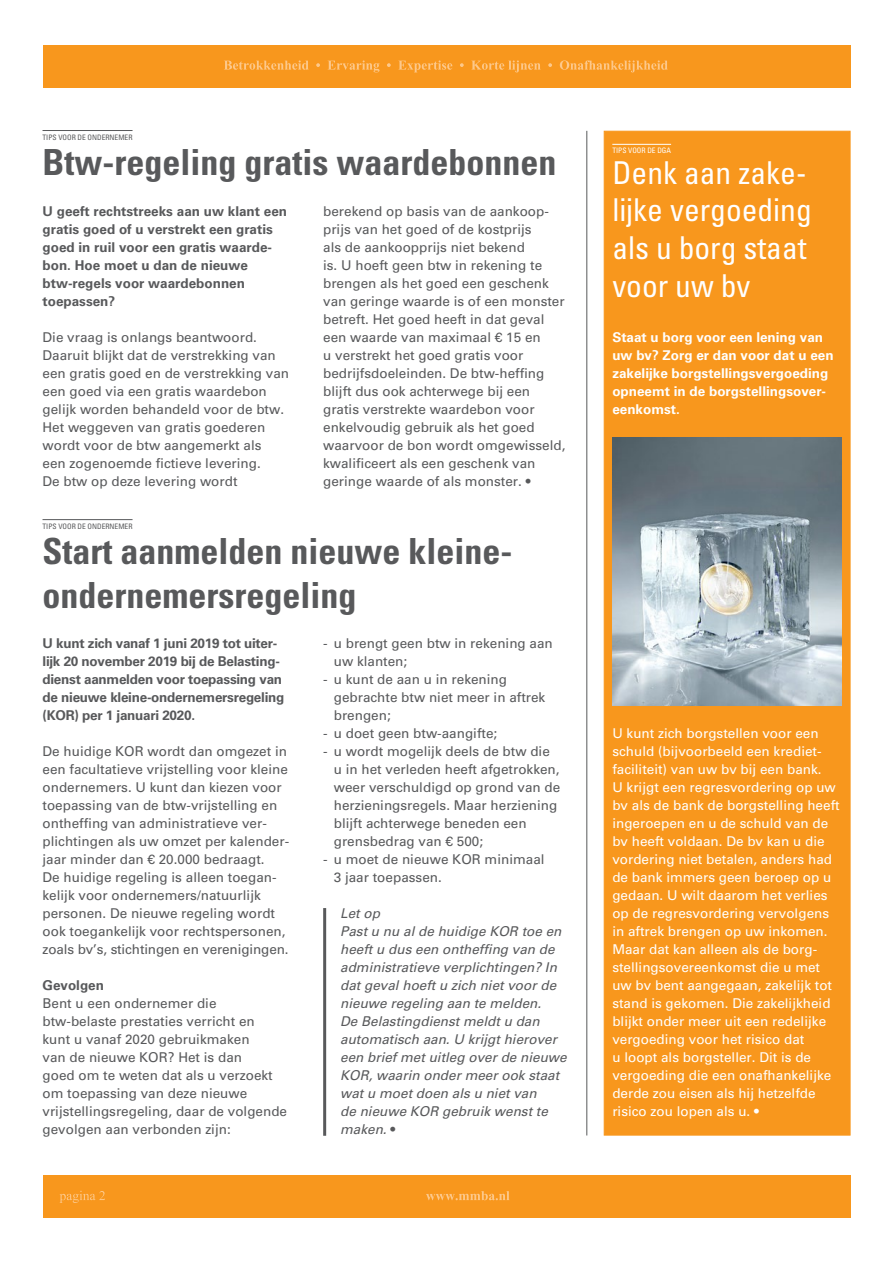
<style>
.page{position:relative;width:893px;height:1263px;background:#fff}
.page>*{position:absolute;margin:0;border:0;box-sizing:border-box;transform-origin:0 0}
.t1{font:700 condensed 36px/43.2px "Univers LT Std";color:#58595b}
.t2{font:condensed 31.5px/37.8px "Univers LT Std";color:#fff}
.t3{font:13.5px/18px "Univers LT Std";color:#58595b}
.t4{font:13.5px/18px "Univers LT Std";color:#fff}
.t5{font:italic 13.5px/18px "Univers LT Std";color:#58595b}
.t6{font:700 13.5px/18px "Univers LT Std";color:#58595b}
.t7{font:700 13.5px/18px "Univers LT Std";letter-spacing:-.02em;color:#58595b}
.t8{font:700 13.5px/18px "Univers LT Std";color:#fff}
.t9{font:condensed 7.5px "Univers LT Std";color:#58595b}
.t10{font:condensed 7.5px "Univers LT Std";color:#fff}
.s1{font-style:normal}
</style>
<div class="page">
<div style="left:43px;top:45px;width:807px;height:43px;background:#f8971d"></div>
<div style="left:43px;top:1175px;width:807px;height:43px;background:#f8971d"></div>
<svg style="left:224px;top:60px;width:444px;height:12px"></svg>
<svg style="left:426px;top:1191px;width:84px;height:9px"></svg>
<svg style="left:59px;top:1191px;width:46px;height:12px"></svg>
<div style="left:604px;top:131px;width:246px;height:1004px;background:#f8971d;border:1px solid #f8971d"></div>
<hr style="left:43px;top:130px;width:90px;height:1px;background:#58595b">
<hr style="left:43px;top:519px;width:90px;height:1px;background:#58595b">
<hr style="left:586px;top:131px;width:1px;height:1004px;background:#58595b">
<hr style="left:612px;top:144px;width:59px;height:1px;background:#fff">
<img style="left:612px;top:438px;width:230px;height:268px">
<hr style="left:323px;top:908px;width:3px;height:228px;background:#58595b">
<p class="t9" style="left:43px;top:132px;width:92px">TIPS VOOR DE ONDERNEMER</p>
<h1 class="t1" style="left:43px;top:141px;width:515px">Btw-regeling gratis waardebonnen</h1>
<p class="t6" style="left:43px;top:202px;width:246px">U geeft rechtstreeks aan uw klant een gratis goed of u verstrekt een gratis goed in ruil voor een gratis waarde&shy;bon. Hoe moet u dan de nieuwe btw-regels voor waardebonnen toepassen?</p>
<p class="t3" style="left:43px;top:328px;width:248px">Die vraag is onlangs beantwoord.<br>Daaruit blijkt dat de verstrekking van een gratis goed en de verstrekking van een goed via een gratis waardebon gelijk worden behandeld voor de btw.<br>Het weggeven van gratis goederen wordt voor de btw aangemerkt als<br>een zogenoemde fictieve levering.<br>De btw op deze levering wordt</p>
<p class="t3" style="left:323px;top:202px;width:244px">berekend op basis van de aankoop&shy;prijs van het goed of de kostprijs<br>als de aankoopprijs niet bekend<br>is. U hoeft geen btw in rekening te brengen als het goed een geschenk van geringe waarde is of een monster betreft. Het goed heeft in dat geval een waarde van maximaal € 15 en<br>u verstrekt het goed gratis voor bedrijfsdoeleinden. De btw-heffing blijft dus ook achterwege bij een gratis verstrekte waardebon voor enkelvoudig gebruik als het goed waarvoor de bon wordt omgewisseld, kwalificeert als een geschenk van geringe waarde of als monster. •</p>
<p class="t9" style="left:43px;top:521px;width:92px">TIPS VOOR DE ONDERNEMER</p>
<h1 class="t1" style="left:43px;top:530px;width:472px">Start aanmelden nieuwe kleine&shy;ondernemersregeling</h1>
<p class="t7" style="left:43px;top:634px;width:243px">U kunt zich vanaf 1 juni 2019 tot uiter&shy;lijk 20 november 2019 bij de Belasting&shy;dienst aanmelden voor toepassing van de nieuwe kleine-ondernemersregeling (KOR) per 1 januari 2020.</p>
<p class="t3" style="left:43px;top:742px;width:248px">De huidige KOR wordt dan omgezet in een facultatieve vrijstelling voor kleine ondernemers. U kunt dan kiezen voor toepassing van de btw-vrijstelling en ontheffing van administratieve ver&shy;plichtingen als uw omzet per kalender&shy;jaar minder dan € 20.000 bedraagt.<br>De huidige regeling is alleen toegan&shy;kelijk voor ondernemers/natuurlijk personen. De nieuwe regeling wordt ook toegankelijk voor rechtspersonen, zoals bv’s, stichtingen en verenigingen.</p>
<p class="t6" style="left:43px;top:976px;width:63px">Gevolgen</p>
<p class="t3" style="left:43px;top:994px;width:246px">Bent u een ondernemer die btw-belaste prestaties verricht en<br>kunt u vanaf 2020 gebruikmaken<br>van de nieuwe KOR? Het is dan<br>goed om te weten dat als u verzoekt om toepassing van deze nieuwe vrijstellingsregeling, daar de volgende gevolgen aan verbonden zijn:</p>
<p class="t3" style="left:334px;top:634px;width:221px;text-indent:-11px">- u brengt geen btw in rekening aan uw klanten;</p>
<p class="t3" style="left:334px;top:670px;width:213px;text-indent:-11px">- u kunt de aan u in rekening gebrachte btw niet meer in aftrek brengen;</p>
<p class="t3" style="left:323px;top:724px;width:176px">- u doet geen btw-aangifte;</p>
<p class="t3" style="left:334px;top:742px;width:228px;text-indent:-11px">- u wordt mogelijk deels de btw die u in het verleden heeft afgetrokken, weer verschuldigd op grond van de herzieningsregels. Maar herziening blijft achterwege beneden een grensbedrag van € 500;</p>
<p class="t3" style="left:334px;top:850px;width:212px;text-indent:-11px">- u moet de nieuwe KOR minimaal<br>3 jaar toepassen.</p>
<p class="t5" style="left:340px;top:904px;width:228px">Let op<br>Past u nu al de huidige KOR toe en heeft u dus een ontheffing van de administratieve verplichtingen? In dat geval hoeft u zich niet voor de nieuwe regeling aan te melden.<br>De Belastingdienst meldt u dan automatisch aan. U krijgt hierover een brief met uitleg over de nieuwe<br>KOR, waarin onder meer ook staat wat u moet doen als u niet van<br>de nieuwe KOR gebruik wenst te maken. <span class="s1">•</span></p>
<p class="t10" style="left:612px;top:146px;width:60px">TIPS VOOR DE DGA</p>
<h2 class="t2" style="left:612px;top:153px;width:201px">Denk aan zake&shy;lijke vergoeding als u borg staat voor uw bv</h2>
<p class="t8" style="left:612px;top:328px;width:223px">Staat u borg voor een lening van uw bv? Zorg er dan voor dat u een zakelijke borgstellingsvergoeding opneemt in de borgstellingsover&shy;eenkomst.</p>
<p class="t4" style="left:612px;top:724px;width:229px">U kunt zich borgstellen voor een schuld (bijvoorbeeld een krediet&shy;faciliteit) van uw bv bij een bank.<br>U krijgt een regresvordering op uw bv als de bank de borgstelling heeft ingeroepen en u de schuld van de bv heeft voldaan. De bv kan u die vordering niet betalen, anders had de bank immers geen beroep op u gedaan. U wilt daarom het verlies op de regresvordering vervolgens in aftrek brengen op uw inkomen.<br>Maar dat kan alleen als de borg&shy;stellingsovereenkomst die u met uw bv bent aangegaan, zakelijk tot stand is gekomen. Die zakelijkheid blijkt onder meer uit een redelijke vergoeding voor het risico dat<br>u loopt als borgsteller. Dit is de vergoeding die een onafhankelijke derde zou eisen als hij hetzelfde risico zou lopen als u. •</p>
</div>
